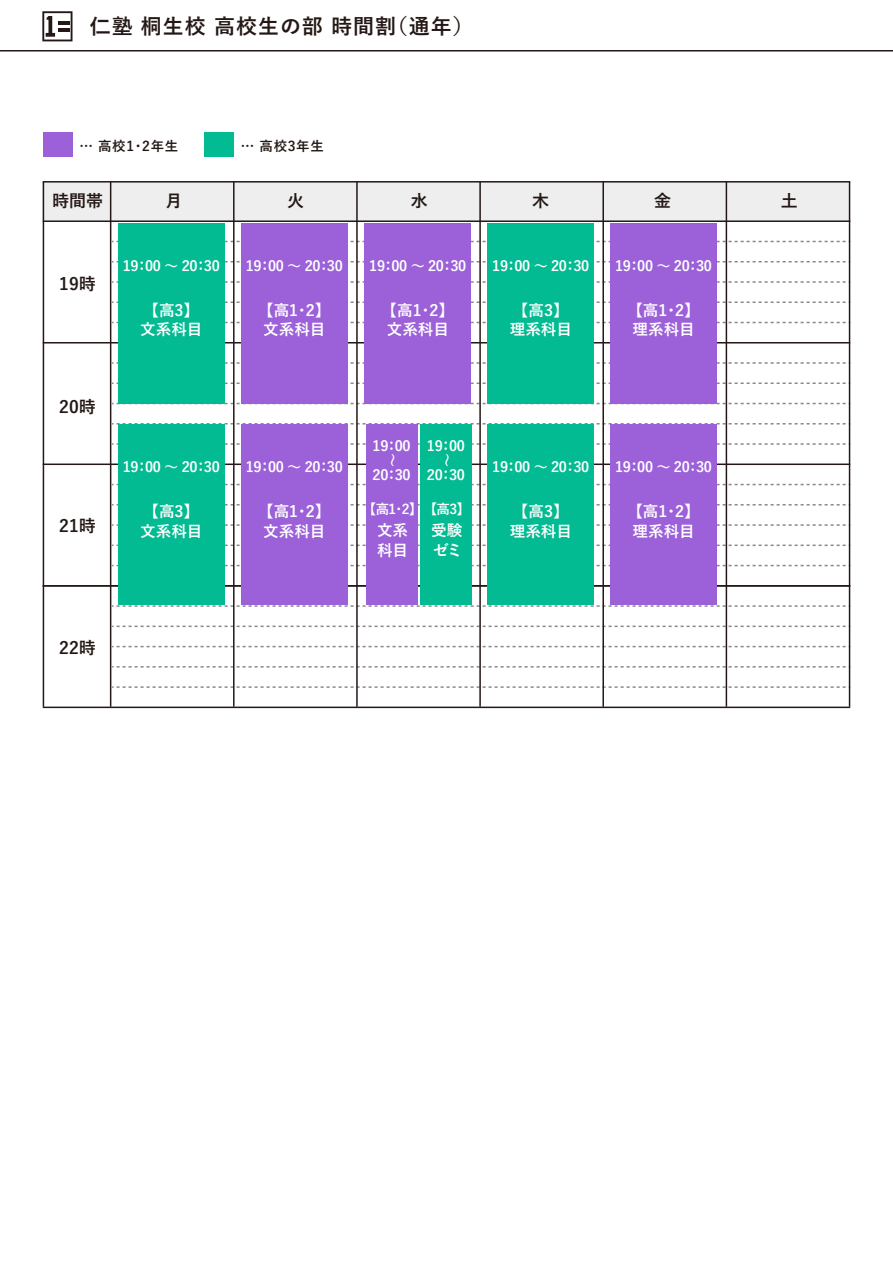
<style>
.page{position:relative;width:893px;height:1263px;background:#fff}
.page>*{position:absolute;margin:0;border:0;box-sizing:border-box;transform-origin:0 0}
.t1{font:700 21px "Yu Go";letter-spacing:.05em;color:#231815}
.t2{font:700 16.95px "Yu Go";color:#231815}
.t3{font:700 15.6px/19.8px "Yu Go";color:#fff}
.t4{font:700 14.1px/28.3px "Yu Go";letter-spacing:-.025em;color:#fff}
.t5{font:700 13.5px "Yu Go";letter-spacing:.05em;color:#231815}
.t6{font:700 13.5px "Yu Go";color:#fff}
</style>
<div class="page">
<div style="left:43px;top:182px;width:807px;height:39px;background:#eeeeef"></div>
<hr style="left:43px;top:181px;width:807px;height:2px;background:#231815">
<hr style="left:43px;top:220px;width:807px;height:2px;background:#231815">
<hr style="left:43px;top:707px;width:807px;height:1px;background:#231815">
<svg style="left:112px;top:605px;width:737px;height:2px"></svg>
<svg style="left:112px;top:626px;width:737px;height:1px"></svg>
<svg style="left:112px;top:646px;width:737px;height:1px"></svg>
<svg style="left:112px;top:666px;width:737px;height:2px"></svg>
<svg style="left:112px;top:686px;width:737px;height:2px"></svg>
<hr style="left:43px;top:585px;width:807px;height:1px;background:#231815">
<svg style="left:112px;top:484px;width:737px;height:1px"></svg>
<svg style="left:112px;top:504px;width:737px;height:1px"></svg>
<svg style="left:112px;top:524px;width:737px;height:2px"></svg>
<svg style="left:112px;top:544px;width:737px;height:2px"></svg>
<svg style="left:112px;top:565px;width:737px;height:1px"></svg>
<hr style="left:43px;top:463px;width:807px;height:2px;background:#231815">
<svg style="left:112px;top:362px;width:737px;height:2px"></svg>
<svg style="left:112px;top:382px;width:737px;height:2px"></svg>
<svg style="left:112px;top:403px;width:737px;height:1px"></svg>
<svg style="left:112px;top:423px;width:737px;height:1px"></svg>
<svg style="left:112px;top:443px;width:737px;height:2px"></svg>
<hr style="left:43px;top:342px;width:807px;height:1px;background:#231815">
<svg style="left:112px;top:241px;width:737px;height:1px"></svg>
<svg style="left:112px;top:261px;width:737px;height:1px"></svg>
<svg style="left:112px;top:281px;width:737px;height:2px"></svg>
<svg style="left:112px;top:301px;width:737px;height:2px"></svg>
<svg style="left:112px;top:322px;width:737px;height:1px"></svg>
<hr style="left:849px;top:182px;width:1px;height:525px;background:#231815">
<hr style="left:43px;top:182px;width:1px;height:525px;background:#231815">
<hr style="left:110px;top:182px;width:1px;height:525px;background:#231815">
<hr style="left:233px;top:182px;width:2px;height:525px;background:#231815">
<hr style="left:356px;top:182px;width:2px;height:525px;background:#231815">
<hr style="left:479px;top:182px;width:2px;height:525px;background:#231815">
<hr style="left:602px;top:182px;width:2px;height:525px;background:#231815">
<hr style="left:726px;top:182px;width:1px;height:525px;background:#231815">
<hr style="left:0;top:50px;width:893px;height:2px;background:#231815">
<div style="left:367px;top:424px;width:51px;height:181px;background:#9c61d9"></div>
<div style="left:421px;top:424px;width:51px;height:181px;background:#03bb92"></div>
<div style="left:118px;top:223px;width:107px;height:180px;background:#03bb92"></div>
<div style="left:241px;top:223px;width:107px;height:180px;background:#9c61d9"></div>
<div style="left:241px;top:424px;width:107px;height:181px;background:#9c61d9"></div>
<div style="left:610px;top:223px;width:107px;height:180px;background:#9c61d9"></div>
<div style="left:610px;top:424px;width:107px;height:181px;background:#9c61d9"></div>
<div style="left:364px;top:223px;width:107px;height:180px;background:#9c61d9"></div>
<div style="left:118px;top:424px;width:107px;height:181px;background:#03bb92"></div>
<div style="left:487px;top:223px;width:107px;height:180px;background:#03bb92"></div>
<div style="left:487px;top:424px;width:107px;height:181px;background:#03bb92"></div>
<div style="left:43px;top:133px;width:29px;height:24px;background:#9c61d9"></div>
<div style="left:204px;top:133px;width:30px;height:24px;background:#03bb92"></div>
<svg style="left:42px;top:11px;width:30px;height:30px"></svg>
<h1 class="t1" style="left:90px;top:15px;width:386px">仁塾 桐生校 高校生の部 時間割（通年）</h1>
<p class="t5" style="left:79px;top:138px;width:100px">… 高校1・2年生</p>
<p class="t5" style="left:241px;top:138px;width:85px">… 高校3年生</p>
<p class="t2" style="left:52px;top:192px;width:52px">時間帯</p>
<p class="t2" style="left:165px;top:192px;width:18px">月</p>
<p class="t2" style="left:287px;top:192px;width:18px">火</p>
<p class="t2" style="left:411px;top:192px;width:18px">水</p>
<p class="t2" style="left:532px;top:192px;width:18px">木</p>
<p class="t2" style="left:654px;top:192px;width:18px">金</p>
<p class="t2" style="left:781px;top:192px;width:18px">土</p>
<p class="t2" style="left:59px;top:274px;width:38px">19時</p>
<p class="t2" style="left:59px;top:397px;width:38px">20時</p>
<p class="t2" style="left:59px;top:516px;width:38px">21時</p>
<p class="t4" style="left:123px;top:252px;width:98px">19：00 ～ 20：30</p>
<p class="t3" style="left:140px;top:300px;width:64px">【高3】文系科目</p>
<p class="t4" style="left:246px;top:252px;width:98px">19：00 ～ 20：30</p>
<p class="t3" style="left:258px;top:300px;width:74px;text-align:center">【高1・2】文系科目</p>
<p class="t4" style="left:369px;top:252px;width:98px">19：00 ～ 20：30</p>
<p class="t3" style="left:382px;top:300px;width:74px;text-align:center">【高1・2】文系科目</p>
<p class="t4" style="left:492px;top:252px;width:98px">19：00 ～ 20：30</p>
<p class="t3" style="left:510px;top:300px;width:64px">【高3】理系科目</p>
<p class="t4" style="left:615px;top:252px;width:98px">19：00 ～ 20：30</p>
<p class="t3" style="left:627px;top:300px;width:74px;text-align:center">【高1・2】理系科目</p>
<p class="t4" style="left:123px;top:453px;width:98px">19：00 ～ 20：30</p>
<p class="t3" style="left:140px;top:502px;width:64px">【高3】文系科目</p>
<p class="t4" style="left:246px;top:453px;width:98px">19：00 ～ 20：30</p>
<p class="t3" style="left:258px;top:502px;width:74px;text-align:center">【高1・2】文系科目</p>
<p class="t4" style="left:373px;top:432px;width:40px">19：00<br>20：30</p>
<p class="t4" style="left:407px;top:452px;width:16px;rotate:90deg">～</p>
<p class="t4" style="left:427px;top:432px;width:40px">19：00<br>20：30</p>
<p class="t4" style="left:461px;top:452px;width:16px;rotate:90deg">～</p>
<p class="t6" style="left:363px;top:502px;width:109px">【高1・2】【高3】</p>
<p class="t3" style="left:377px;top:521px;width:33px">文系科目</p>
<p class="t3" style="left:431px;top:521px;width:33px">受験ゼミ</p>
<p class="t4" style="left:492px;top:453px;width:98px">19：00 ～ 20：30</p>
<p class="t3" style="left:510px;top:502px;width:64px">【高3】理系科目</p>
<p class="t4" style="left:615px;top:453px;width:98px">19：00 ～ 20：30</p>
<p class="t3" style="left:627px;top:502px;width:74px;text-align:center">【高1・2】理系科目</p>
<p class="t2" style="left:59px;top:638px;width:38px">22時</p>
</div>
